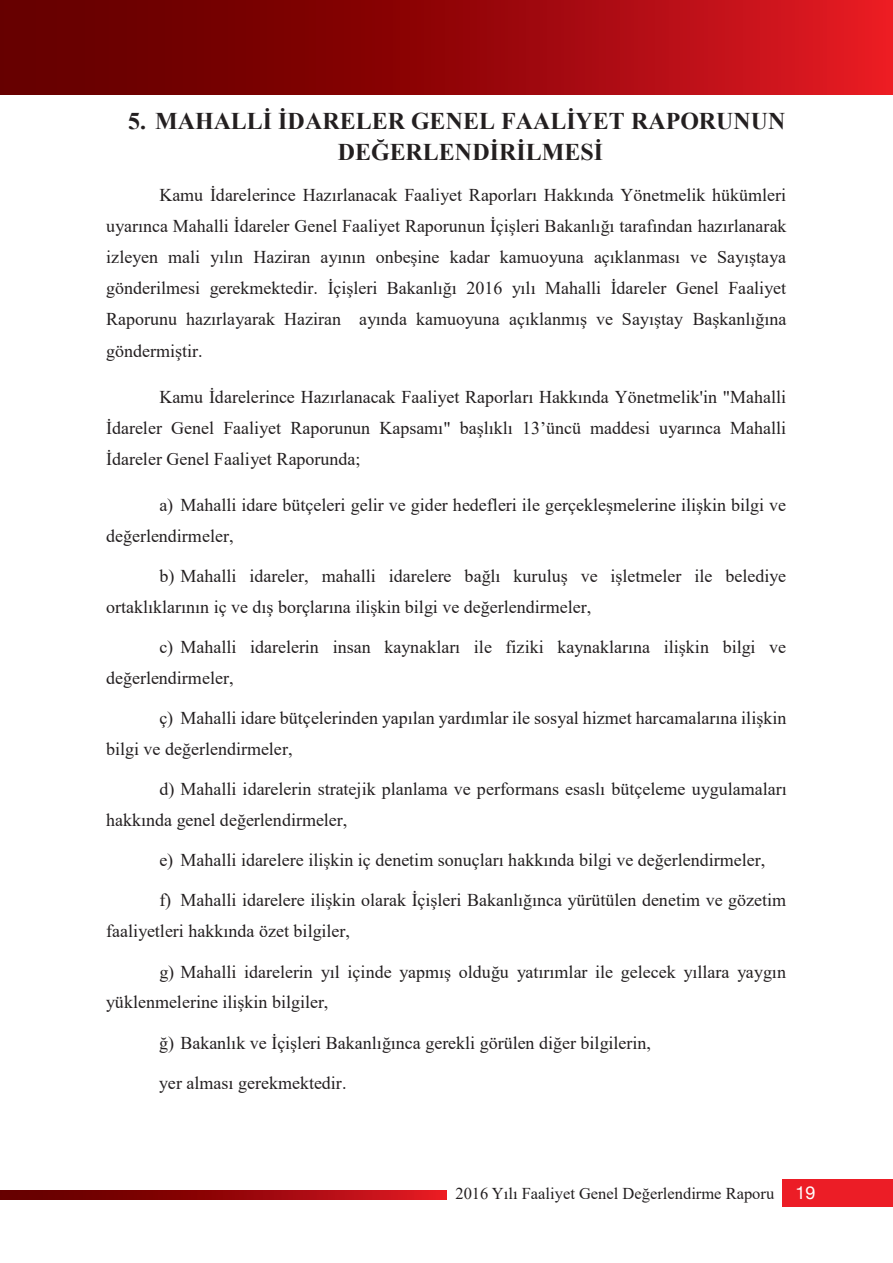
<style>
.page{position:relative;width:893px;height:1263px;background:#fff}
.page>*{position:absolute;margin:0;border:0;box-sizing:border-box;transform-origin:0 0}
.t1{font:700 24px/31.7px "Times New Roman";color:#231f20}
.t2{font:18px/31.2px "Times New Roman";color:#231f20}
.t3{font:16.5px "Times New Roman";color:#231f20}
.s1{font-family:"Helvetica Neue";font-size:18px;color:#fff}
</style>
<div class="page">
<svg style="left:0;top:1191px;width:446px;height:8px;background:#98080b"></svg>
<div style="left:783px;top:1179px;width:110px;height:28px;background:#ec1d26"></div>
<svg style="left:0;top:0;width:893px;height:94px;background:#99080b"></svg>
<h1 class="t1" style="left:338px;top:104px;width:449px;text-indent:-210px">5. MAHALLİ İDARELER GENEL FAALİYET RAPORUNUN<br>DEĞERLENDİRİLMESİ</h1>
<p class="t2" style="left:106px;top:179px;width:682px;text-align:justify;text-indent:53px">Kamu İdarelerince Hazırlanacak Faaliyet Raporları Hakkında Yönetmelik hükümleri uyarınca Mahalli İdareler Genel Faaliyet Raporunun İçişleri Bakanlığı tarafından hazırlanarak izleyen mali yılın Haziran ayının onbeşine kadar kamuoyuna açıklanması ve Sayıştaya gönderilmesi gerekmektedir. İçişleri Bakanlığı 2016 yılı Mahalli İdareler Genel Faaliyet Raporunu hazırlayarak Haziran ayında kamuoyuna açıklanmış ve Sayıştay Başkanlığına göndermiştir.</p>
<p class="t2" style="left:106px;top:380px;width:681px;text-align:justify;text-indent:53px">Kamu İdarelerince Hazırlanacak Faaliyet Raporları Hakkında Yönetmelik'in "Mahalli İdareler Genel Faaliyet Raporunun Kapsamı" başlıklı 13’üncü maddesi uyarınca Mahalli İdareler Genel Faaliyet Raporunda;</p>
<p class="t2" style="left:106px;top:488px;width:681px;text-indent:53px">a) Mahalli idare bütçeleri gelir ve gider hedefleri ile gerçekleşmelerine ilişkin bilgi ve değerlendirmeler,</p>
<p class="t2" style="left:106px;top:559px;width:681px;text-indent:53px">b) Mahalli idareler, mahalli idarelere bağlı kuruluş ve işletmeler ile belediye ortaklıklarının iç ve dış borçlarına ilişkin bilgi ve değerlendirmeler,</p>
<p class="t2" style="left:106px;top:631px;width:681px;text-indent:53px">c) Mahalli idarelerin insan kaynakları ile fiziki kaynaklarına ilişkin bilgi ve değerlendirmeler,</p>
<p class="t2" style="left:106px;top:702px;width:682px;text-indent:53px">ç) Mahalli idare bütçelerinden yapılan yardımlar ile sosyal hizmet harcamalarına ilişkin bilgi ve değerlendirmeler,</p>
<p class="t2" style="left:106px;top:773px;width:682px;text-indent:53px">d) Mahalli idarelerin stratejik planlama ve performans esaslı bütçeleme uygulamaları hakkında genel değerlendirmeler,</p>
<p class="t2" style="left:159px;top:844px;width:607px">e) Mahalli idarelere ilişkin iç denetim sonuçları hakkında bilgi ve değerlendirmeler,</p>
<p class="t2" style="left:106px;top:884px;width:681px;text-indent:53px">f) Mahalli idarelere ilişkin olarak İçişleri Bakanlığınca yürütülen denetim ve gözetim faaliyetleri hakkında özet bilgiler,</p>
<p class="t2" style="left:106px;top:955px;width:681px;text-indent:53px">g) Mahalli idarelerin yıl içinde yapmış olduğu yatırımlar ile gelecek yıllara yaygın yüklenmelerine ilişkin bilgiler,</p>
<p class="t2" style="left:159px;top:1026px;width:493px">ğ) Bakanlık ve İçişleri Bakanlığınca gerekli görülen diğer bilgilerin,</p>
<p class="t2" style="left:159px;top:1066px;width:189px">yer alması gerekmektedir.</p>
<p class="t3" style="left:455px;top:1182px;width:362px">2016 Yılı Faaliyet Genel Değerlendirme Raporu <span class="s1">19</span></p>
</div>
